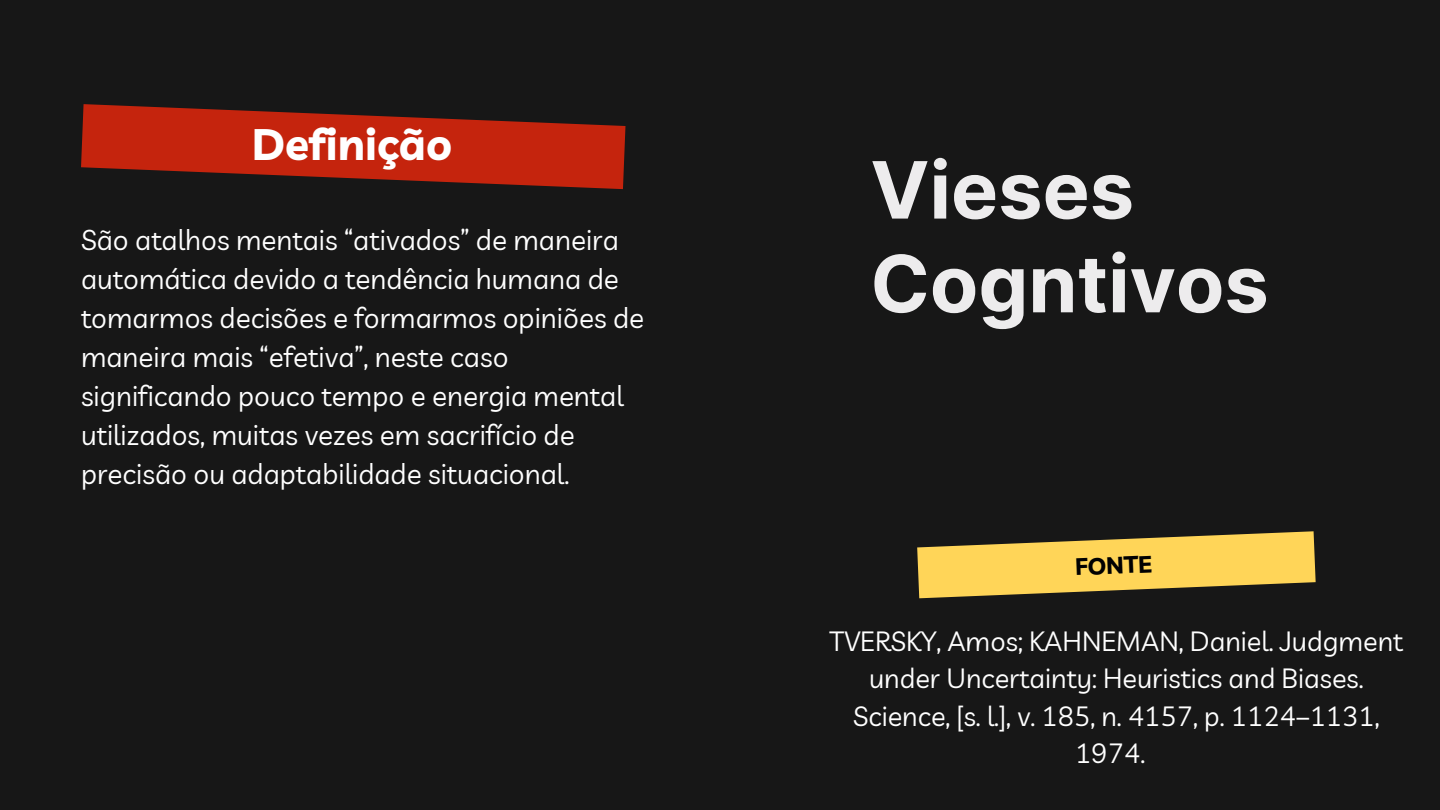
<style>
.page{position:relative;width:1440px;height:810px;background:#171717}
.page>*{position:absolute;margin:0;border:0;box-sizing:border-box;transform-origin:0 0}
.t1{font:700 79px/93.8px "Inter";color:#edeced}
.t2{font:700 44px "Livvic";color:#fff}
.t3{font:28px/39px "Livvic";color:#fff}
.t4{font:27.2px/37.5px "Livvic";color:#fff;text-align:center}
.t5{font:700 23.7px "Livvic";color:#010101}
</style>
<div class="page">
<svg style="left:81px;top:104px;width:544px;height:85px"></svg>
<svg style="left:917px;top:531px;width:399px;height:67px"></svg>
<h2 class="t2" style="left:252px;top:115px;width:202px">Definição</h2>
<p class="t3" style="left:81px;top:220px;width:565px">São atalhos mentais “ativados” de maneira automática devido a tendência humana de tomarmos decisões e formarmos opiniões de maneira mais “efetiva”, neste caso significando pouco tempo e energia mental utilizados, muitas vezes em sacrifício de precisão ou adaptabilidade situacional.</p>
<h1 class="t1" style="left:870px;top:143px;width:400px">Vieses<br>Cogntivos</h1>
<p class="t5" style="left:1075px;top:551px;width:78px;rotate:-2deg">FONTE</p>
<p class="t4" style="left:830px;top:622px;width:575px">TVERSKY, Amos; KAHNEMAN, Daniel. Judgment under Uncertainty: Heuristics and Biases.<br>Science, [s. l.], v. 185, n. 4157, p. 1124–1131, 1974.</p>
</div>
